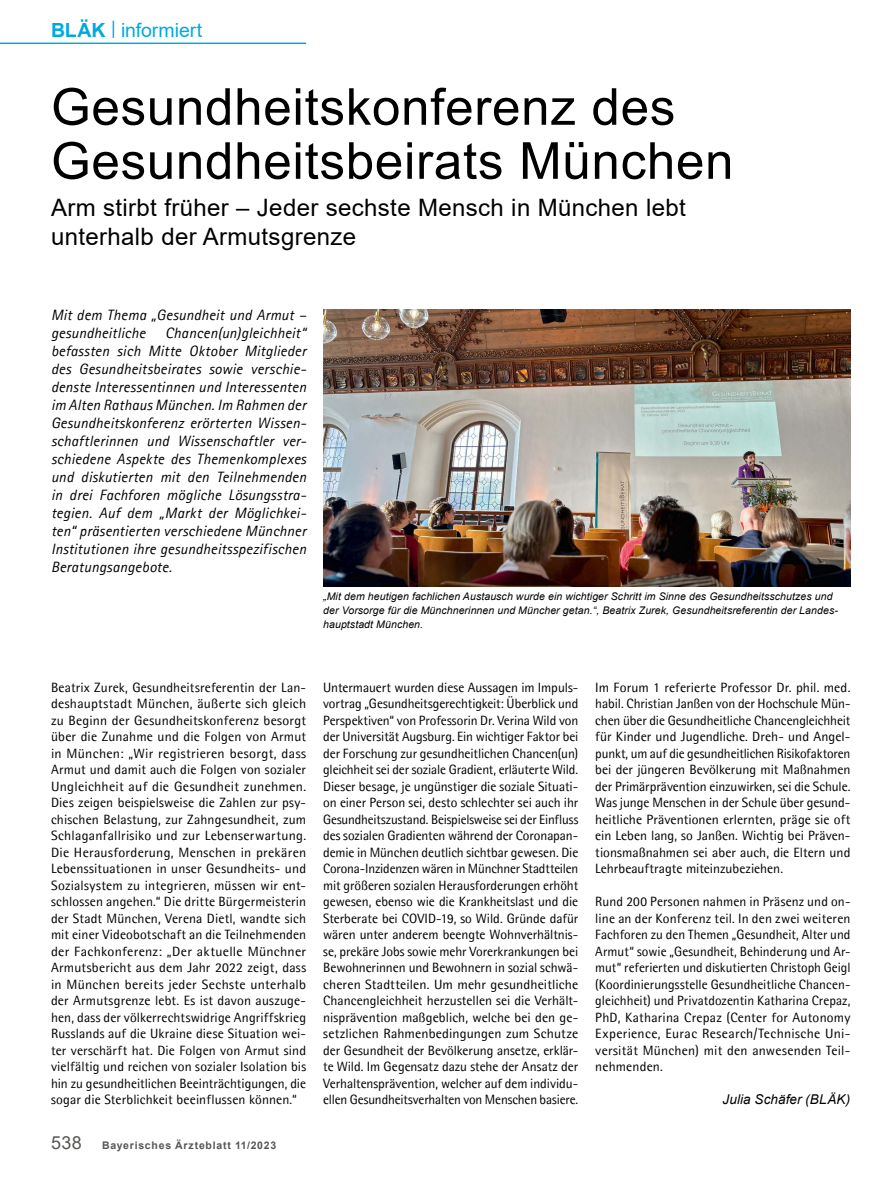
<style>
.page{position:relative;width:893px;height:1191px;background:#fff}
.page>*{position:absolute;margin:0;border:0;box-sizing:border-box;transform-origin:0 0}
.t1{font:51px/54px "Arial";letter-spacing:.015em;color:#000}
.t2{font:24px/28.5px "Arial";letter-spacing:.015em;color:#000}
.t3{font:19.5px "Arial";letter-spacing:-.005em;color:#00a9e0}
.t4{font:italic 15px/18px "Agfa Rotis Sans Serif";letter-spacing:.01em;color:#000}
.t5{font:13.5px/16.5px "Agfa Rotis Semisans";letter-spacing:.005em;color:#000;text-align:justify}
.t6{font:italic 13.5px "Arial";letter-spacing:.01em;color:#000}
.t7{font:italic 10.5px/13.5px "Arial";letter-spacing:.01em;color:#000}
.t8{font:700 10.5px "Arial";letter-spacing:.07em;color:#575654}
.s1{font-weight:700}
.s2{font-weight:400;font-size:18px}
</style>
<div class="page">
<hr style="left:0;top:43px;width:306px;height:1px;background:#00a9e0">
<img style="left:323px;top:310px;width:527px;height:276px">
<h3 class="t3" style="left:51px;top:16px;width:153px"><span class="s1">BLÄK</span> <sup>|</sup> informiert</h3>
<h1 class="t1" style="left:51px;top:79px;width:684px">Gesundheitskonferenz des<br>Gesundheitsbeirats München</h1>
<h2 class="t2" style="left:51px;top:193px;width:636px">Arm stirbt früher – Jeder sechste Mensch in München lebt unterhalb der Armutsgrenze</h2>
<p class="t4" style="left:51px;top:306px;width:257px">Mit dem Thema „Gesundheit und Armut – gesundheitliche</p>
<p class="t4" style="left:51px;top:324px;width:257px;text-align:justify;text-indent:114px">Chancen(un)gleichheit“ befassten sich Mitte Oktober Mitglieder des Gesundheitsbeirates sowie verschie&shy;denste Interessentinnen und Interessenten im Alten Rathaus München. Im Rahmen der Gesundheitskonferenz erörterten Wissen&shy;schaftlerinnen und Wissenschaftler ver&shy;schiedene Aspekte des Themenkomplexes und diskutierten mit den Teilnehmenden in drei Fachforen mögliche Lösungsstra&shy;tegien. Auf dem „Markt der Möglichkei&shy;ten“ präsentierten verschiedene Münchner Institutionen ihre gesundheitsspezifischen Beratungsangebote.</p>
<p class="t7" style="left:323px;top:590px;width:516px">„Mit dem heutigen fachlichen Austausch wurde ein wichtiger Schritt im Sinne des Gesundheitsschutzes und der Vorsorge für die Münchnerinnen und Müncher getan.“, Beatrix Zurek, Gesundheitsreferentin der Landes&shy;hauptstadt München.</p>
<p class="t5" style="left:51px;top:678px;width:257px">Beatrix Zurek, Gesundheitsreferentin der Lan&shy;deshauptstadt München, äußerte sich gleich zu Beginn der Gesundheitskonferenz besorgt über die Zunahme und die Folgen von Armut in München: „Wir registrieren besorgt, dass Armut und damit auch die Folgen von sozialer Ungleichheit auf die Gesundheit zunehmen.<br>Dies zeigen beispielsweise die Zahlen zur psy&shy;chischen Belastung, zur Zahngesundheit, zum Schlaganfallrisiko und zur Lebenserwartung.<br>Die Herausforderung, Menschen in prekären Lebenssituationen in unser Gesundheits- und Sozialsystem zu integrieren, müssen wir ent&shy;schlossen angehen.“ Die dritte Bürgermeisterin der Stadt München, Verena Dietl, wandte sich mit einer Videobotschaft an die Teilnehmenden der Fachkonferenz: „Der aktuelle Münchner Armutsbericht aus dem Jahr 2022 zeigt, dass in München bereits jeder Sechste unterhalb der Armutsgrenze lebt. Es ist davon auszuge&shy;hen, dass der völkerrechtswidrige Angriffskrieg Russlands auf die Ukraine diese Situation wei&shy;ter verschärft hat. Die Folgen von Armut sind vielfältig und reichen von sozialer Isolation bis hin zu gesundheitlichen Beeinträchtigungen, die sogar die Sterblichkeit beeinflussen können.“</p>
<p class="t8" style="left:51px;top:1137px;width:227px"><span class="s2">538</span> Bayerisches Ärzteblatt 11/2023</p>
<p class="t5" style="left:323px;top:678px;width:257px">Untermauert wurden diese Aussagen im Impuls&shy;vortrag „Gesundheitsgerechtigkeit: Überblick und Perspektiven“ von Professorin Dr. Verina Wild von der Universität Augsburg. Ein wichtiger Faktor bei der Forschung zur gesundheitlichen Chancen(un) gleichheit sei der soziale Gradient, erläuterte Wild.<br>Dieser besage, je ungünstiger die soziale Situati&shy;on einer Person sei, desto schlechter sei auch ihr Gesundheitszustand. Beispielsweise sei der Einfluss des sozialen Gradienten während der Coronapan&shy;demie in München deutlich sichtbar gewesen. Die Corona-Inzidenzen wären in Münchner Stadtteilen mit größeren sozialen Herausforderungen erhöht gewesen, ebenso wie die Krankheitslast und die Sterberate bei COVID-19, so Wild. Gründe dafür wären unter anderem beengte Wohnverhältnis&shy;se, prekäre Jobs sowie mehr Vorerkrankungen bei Bewohnerinnen und Bewohnern in sozial schwä&shy;cheren Stadtteilen. Um mehr gesundheitliche Chancengleichheit herzustellen sei die Verhält&shy;nisprävention maßgeblich, welche bei den ge&shy;setzlichen Rahmenbedingungen zum Schutze der Gesundheit der Bevölkerung ansetze, erklär&shy;te Wild. Im Gegensatz dazu stehe der Ansatz der Verhaltensprävention, welcher auf dem individu&shy;ellen Gesundheitsverhalten von Menschen basiere.</p>
<p class="t5" style="left:595px;top:678px;width:257px">Im Forum 1 referierte Professor Dr. phil. med. habil. Christian Janßen von der Hochschule Mün&shy;chen über die Gesundheitliche Chancengleichheit für Kinder und Jugendliche. Dreh- und Angel&shy;punkt, um auf die gesundheitlichen Risikofaktoren bei der jüngeren Bevölkerung mit Maßnahmen der Primärprävention einzuwirken, sei die Schule.<br>Was junge Menschen in der Schule über gesund&shy;heitliche Präventionen erlernten, präge sie oft ein Leben lang, so Janßen. Wichtig bei Präven&shy;tionsmaßnahmen sei aber auch, die Eltern und Lehrbeauftragte miteinzubeziehen.</p>
<p class="t5" style="left:595px;top:893px;width:257px">Rund 200 Personen nahmen in Präsenz und on&shy;line an der Konferenz teil. In den zwei weiteren Fachforen zu den Themen „Gesundheit, Alter und Armut“ sowie „Gesundheit, Behinderung und Ar&shy;mut“ referierten und diskutierten Christoph Geigl (Koordinierungsstelle Gesundheitliche Chancen&shy;gleichheit) und Privatdozentin Katharina Crepaz, PhD, Katharina Crepaz (Center for Autonomy Experience, Eurac Research/Technische Uni&shy;versität München) mit den anwesenden Teil&shy;nehmenden.</p>
<p class="t6" style="left:722px;top:1090px;width:129px">Julia Schäfer (BLÄK)</p>
</div>
